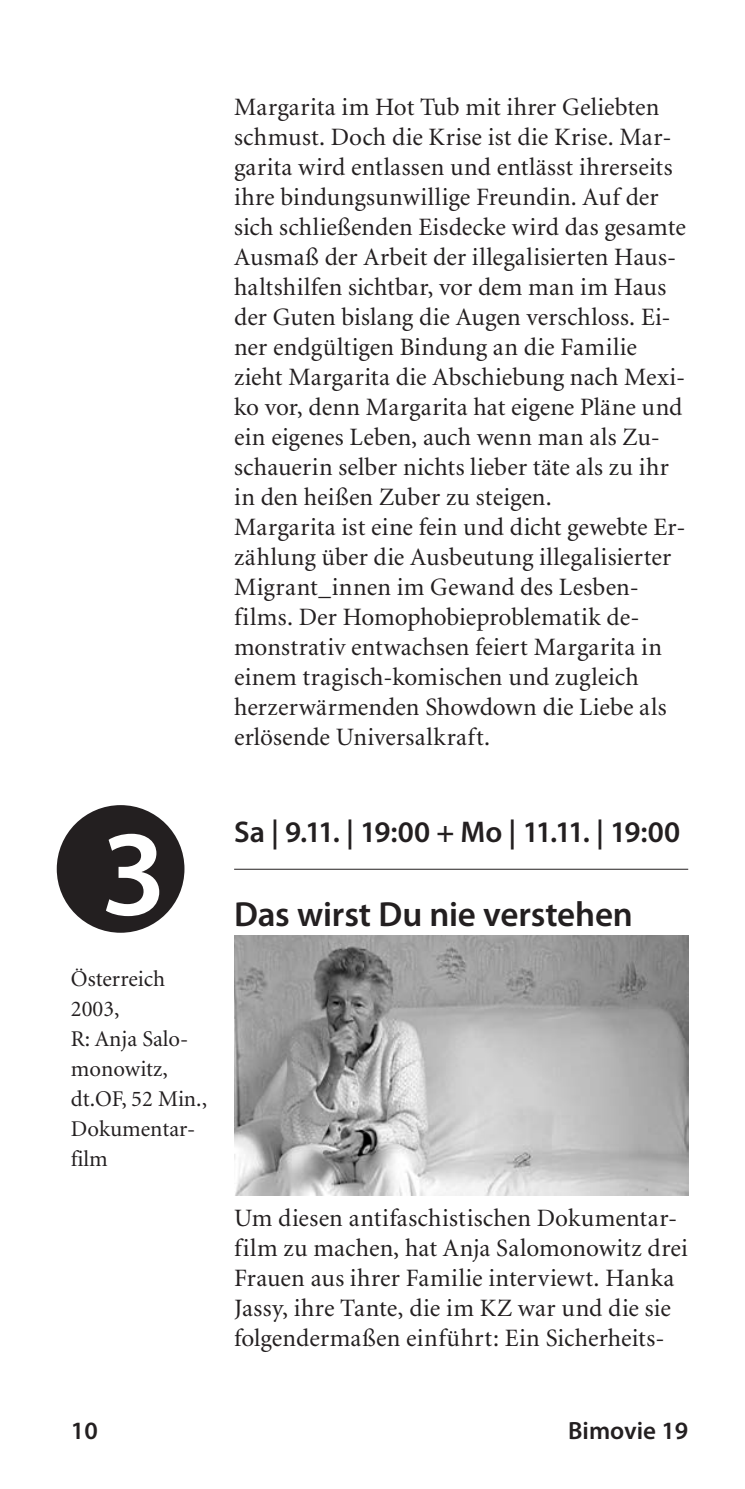
<style>
.page{position:relative;width:745px;height:1489px;background:#fff}
.page>*{position:absolute;margin:0;border:0;box-sizing:border-box;transform-origin:0 0}
.t1{font:600 122.5px "Myriad Pro";color:#fff}
.t2{font:600 35px "Myriad Pro";letter-spacing:-.005em;color:#231f20}
.t3{font:600 30px "Myriad Pro";letter-spacing:-.06em;color:#231f20}
.t4{font:25px/30px "Minion";letter-spacing:.005em;color:#231f20}
.t5{font:600 25px "Myriad Pro";color:#231f20}
.t6{font:22.5px/30px "Minion";color:#231f20}
</style>
<div class="page">
<div style="left:57px;top:805px;width:127px;height:127px;background:#231f20;border-radius:50%"></div>
<hr style="left:234px;top:868px;width:453px;height:1px;background:#231f20">
<img style="left:234px;top:935px;width:453px;height:260px">
<p class="t4" style="left:234px;top:93px;width:453px">Margarita im Hot Tub mit ihrer Geliebten schmust. Doch die Krise ist die Krise. Mar&shy;garita wird entlassen und entlässt ihrerseits ihre bindungsunwillige Freundin. Auf der sich schließenden Eisdecke wird das gesamte Ausmaß der Arbeit der illegalisierten Haus&shy;haltshilfen sichtbar, vor dem man im Haus der Guten bislang die Augen verschloss. Ei&shy;ner endgültigen Bindung an die Familie zieht Margarita die Abschiebung nach Mexi&shy;ko vor, denn Margarita hat eigene Pläne und ein eigenes Leben, auch wenn man als Zu&shy;schauerin selber nichts lieber täte als zu ihr in den heißen Zuber zu steigen.<br>Margarita ist eine fein und dicht gewebte Er&shy;zählung über die Ausbeutung illegalisierter Migrant_innen im Gewand des Lesben&shy;films. Der Homophobieproblematik de&shy;monstrativ entwachsen feiert Margarita in einem tragisch-komischen und zugleich herzerwärmenden Showdown die Liebe als erlösende Universalkraft.</p>
<h1 class="t1" style="left:101px;top:795px;width:67px">3</h1>
<p class="t6" style="left:71px;top:964px;width:137px">Österreich<br>2003,<br>R: Anja Salo&shy;monowitz, dt.OF, 52 Min.,<br>Dokumentar&shy;film</p>
<p class="t3" style="left:234px;top:812px;width:447px">Sa | 9.11. | 19:00 + Mo | 11.11. | 19:00</p>
<h2 class="t2" style="left:234px;top:891px;width:400px">Das wirst Du nie verstehen</h2>
<p class="t4" style="left:234px;top:1203px;width:455px">Um diesen antifaschistischen Dokumentar&shy;film zu machen, hat Anja Salomonowitz drei Frauen aus ihrer Familie interviewt. Hanka Jassy, ihre Tante, die im KZ war und die sie folgendermaßen einführt: Ein Sicherheits-</p>
<p class="t5" style="left:71px;top:1414px;width:28px">10</p>
<p class="t5" style="left:568px;top:1414px;width:121px">Bimovie 19</p>
</div>
